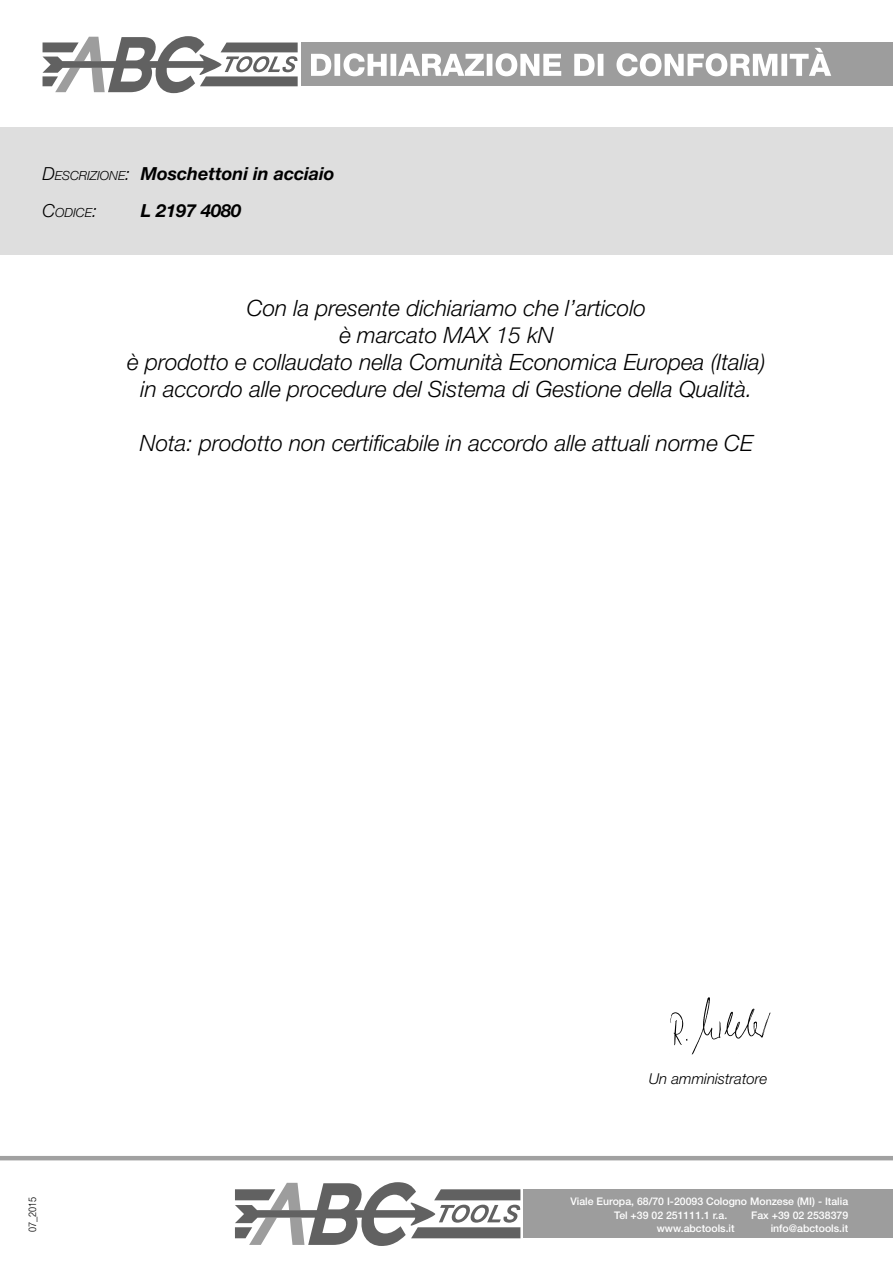
<style>
.page{position:relative;width:893px;height:1263px;background:#fff}
.page>*{position:absolute;margin:0;border:0;box-sizing:border-box;transform-origin:0 0}
.t1{font:italic 300 22.5px "Helvetica Amos";color:#000}
.t2{font:italic 700 18px "Helvetica Amos";color:#000}
.t3{font:italic 300 15px "Helvetica Amos";color:#000}
.t4{font:italic 300 12.6px "Helvetica Amos";color:#000}
.t5{font:500 10.5px "Helvetica Neue";color:#fff}
.t6{font:300 10.5px "Helvetica Amos Cond";color:#000}
.s1{font-weight:300}
.s2{font-weight:300;font-size:12.6px}
.s3{font-size:18px}
</style>
<div class="page">
<svg style="left:43px;top:36px;width:255px;height:57px"></svg>
<div style="left:301px;top:43px;width:592px;height:43px;background:#9d9d9d"></div>
<svg style="left:235px;top:1182px;width:285px;height:64px"></svg>
<div style="left:523px;top:1189px;width:370px;height:49px;background:#9d9d9d"></div>
<div style="left:0;top:128px;width:893px;height:127px;background:#dedede"></div>
<img style="left:670px;top:997px;width:101px;height:57px">
<hr style="left:0;top:1156px;width:893px;height:4px;background:#a1a1a1">
<svg style="left:311px;top:48px;width:520px;height:28px"></svg>
<p class="t2" style="left:43px;top:163px;width:293px"><span class="s1">D</span><span class="s2">ESCRIZIONE</span><span class="s1">:</span> Moschettoni in acciaio</p>
<p class="t4" style="left:43px;top:206px;width:56px"><span class="s3">C</span>ODICE<span class="s3">:</span></p>
<p class="t2" style="left:141px;top:201px;width:102px">L 2197 4080</p>
<p class="t1" style="left:247px;top:295px;width:401px">Con la presente dichiariamo che l’articolo</p>
<p class="t1" style="left:339px;top:322px;width:216px">è marcato MAX 15 kN</p>
<p class="t1" style="left:127px;top:349px;width:640px">è prodotto e collaudato nella Comunità Economica Europea (Italia)</p>
<p class="t1" style="left:141px;top:376px;width:613px">in accordo alle procedure del Sistema di Gestione della Qualità.</p>
<p class="t1" style="left:140px;top:430px;width:615px">Nota: prodotto non certificabile in accordo alle attuali norme CE</p>
<p class="t6" style="left:26px;top:1232px;width:37px;rotate:-90deg">07_2015</p>
<p class="t3" style="left:649px;top:1070px;width:120px">Un amministratore</p>
<p class="t5" style="left:570px;top:1195px;width:279px">Viale Europa, 68/70 I-20093 Cologno Monzese (MI) - Italia</p>
<p class="t5" style="left:614px;top:1208px;width:114px">Tel +39 02 251111.1 r.a.</p>
<p class="t5" style="left:751px;top:1208px;width:98px">Fax +39 02 2538379</p>
<p class="t5" style="left:657px;top:1222px;width:79px">www.abctools.it</p>
<p class="t5" style="left:771px;top:1222px;width:79px">info@abctools.it</p>
</div>
